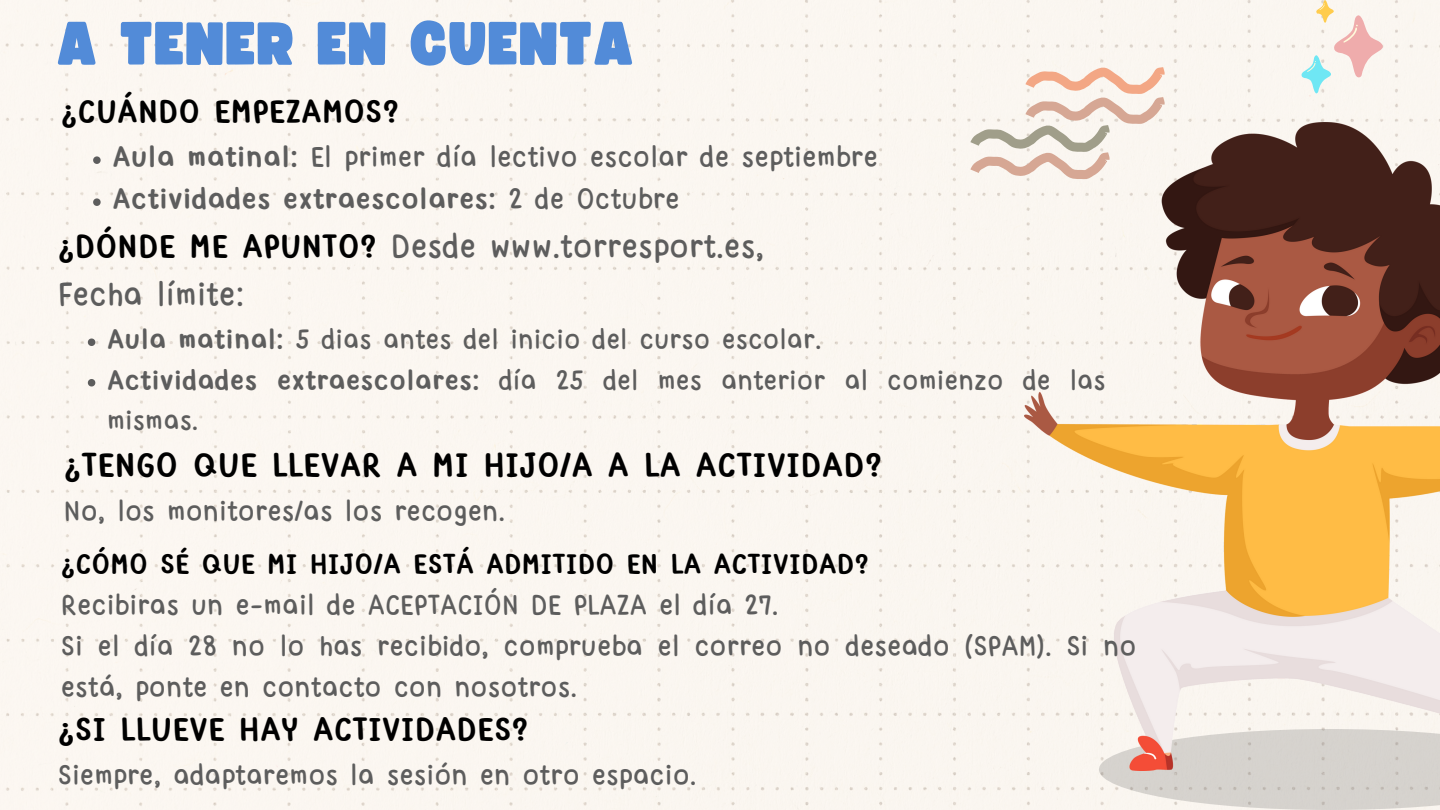
<style>
.page{position:relative;width:1440px;height:810px;background:#fbf6f1}
.page>*{position:absolute;margin:0;border:0;box-sizing:border-box;transform-origin:0 0}
.t1{font:60.1px "Funtastic";letter-spacing:.02em;color:#528bd8}
.t2{font:700 36px "Yvesyvesdrawing";color:#000}
.t3{font:35px "Yvesyvesdrawing";color:#5d5d5d}
.t4{font:700 35px "Yvesyvesdrawing";color:#000}
.t5{font:700 34.5px "Yvesyvesdrawing";color:#000}
.t6{font:30.5px "Yvesyvesdrawing";color:#5d5d5d}
.t7{font:700 30.5px "Yvesyvesdrawing";color:#5d5d5d}
.t8{font:30px/41.2px "Yvesyvesdrawing";color:#5d5d5d}
.t9{font:700 30px "Yvesyvesdrawing";color:#000}
.t10{font:29px/40.5px "Yvesyvesdrawing";color:#5d5d5d}
.s1{font-weight:700}
.s2{font-weight:400}
.s3{font-weight:700;color:#000}
</style>
<div class="page">
<svg style="left:1099px;top:771px;width:341px;height:39px;background:#dbd7d2"></svg>
<img style="left:1024px;top:123px;width:416px;height:648px">
<svg style="left:970px;top:66px;width:195px;height:113px"></svg>
<svg style="left:1300px;top:0;width:83px;height:94px"></svg>
<svg style="left:93px;top:156px;width:8px;height:8px"></svg>
<svg style="left:93px;top:198px;width:8px;height:8px"></svg>
<svg style="left:88px;top:339px;width:7px;height:7px"></svg>
<svg style="left:88px;top:379px;width:7px;height:8px"></svg>
<p class="t1" style="left:58px;top:16px;width:578px">A TENER EN CUENTA</p>
<p class="t5" style="left:61px;top:97px;width:340px">¿CUÁNDO EMPEZAMOS?</p>
<p class="t6" style="left:113px;top:144px;width:767px"><span class="s1">Aula matinal:</span> El primer día lectivo escolar de septiembre</p>
<p class="t7" style="left:113px;top:186px;width:569px">Actividades extraescolares: <span class="s2">2 de Octubre</span></p>
<p class="t3" style="left:58px;top:231px;width:708px"><span class="s3">¿DÓNDE ME APUNTO?</span> Desde www.torresport.es,</p>
<p class="t3" style="left:58px;top:280px;width:188px">Fecha límite:</p>
<p class="t10" style="left:107px;top:322px;width:716px"><span class="s1">Aula matinal:</span> 5 dias antes del inicio del curso escolar.</p>
<p class="t10" style="left:107px;top:362px;width:1000px"><span class="s1">Actividades extraescolares:</span> día 25 del mes anterior al comienzo de las mismas.</p>
<p class="t2" style="left:64px;top:450px;width:820px">¿TENGO QUE LLEVAR A MI HIJO/A A LA ACTIVIDAD?</p>
<p class="t8" style="left:64px;top:493px;width:443px">No, los monitores/as los recogen.</p>
<p class="t9" style="left:61px;top:551px;width:810px">¿CÓMO SÉ QUE MI HIJO/A ESTÁ ADMITIDO EN LA ACTIVIDAD?</p>
<p class="t8" style="left:61px;top:587px;width:719px">Recibiras un e-mail de ACEPTACIÓN DE PLAZA el día 27.</p>
<p class="t8" style="left:61px;top:628px;width:1077px">Si el día 28 no lo has recibido, comprueba el correo no deseado (SPAM). Si no está, ponte en contacto con nosotros.</p>
<p class="t4" style="left:58px;top:715px;width:472px">¿SI LLUEVE HAY ACTIVIDADES?</p>
<p class="t8" style="left:58px;top:757px;width:640px">Siempre, adaptaremos la sesión en otro espacio.</p>
</div>
